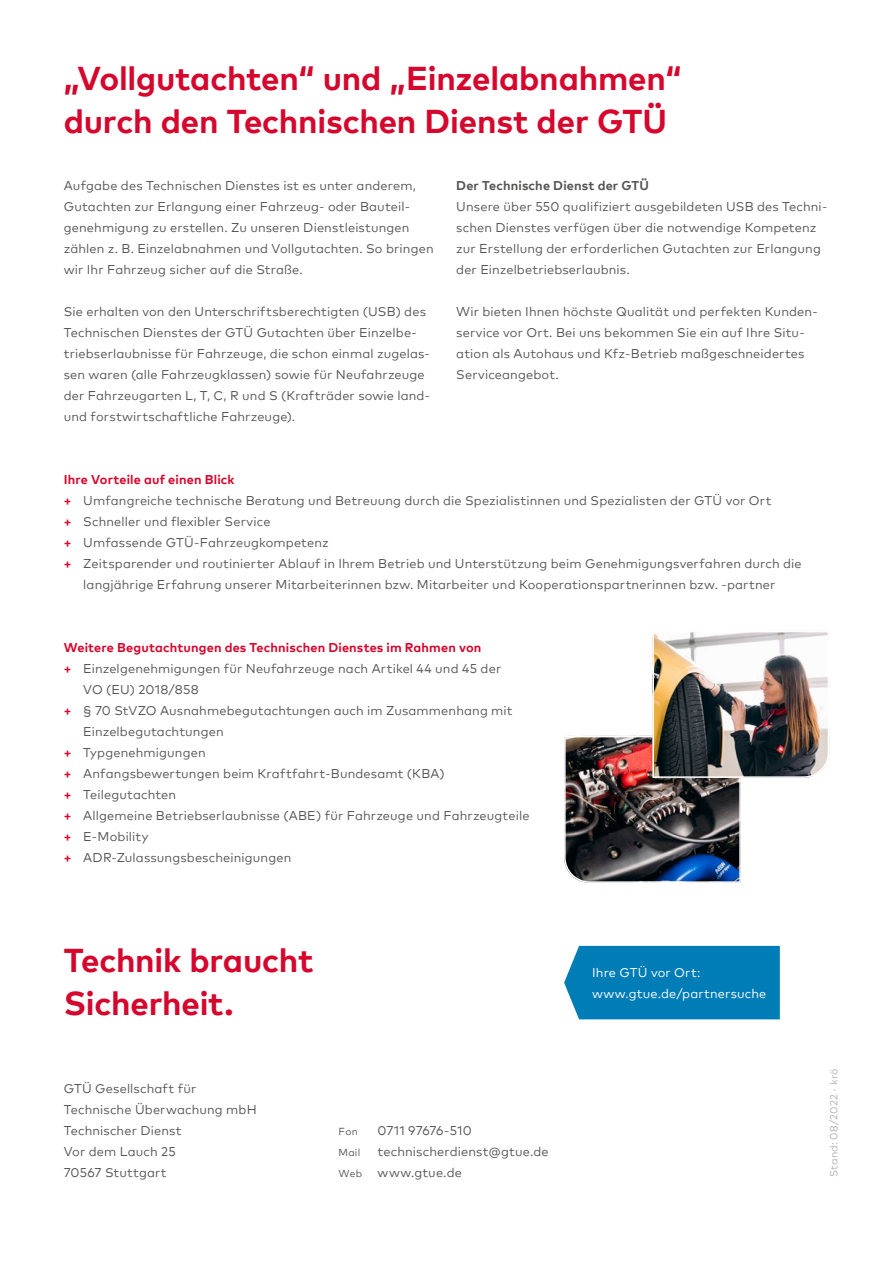
<style>
.page{position:relative;width:893px;height:1263px;background:#fff}
.page>*{position:absolute;margin:0;border:0;box-sizing:border-box;transform-origin:0 0}
.Überschrift{font:700 33px/43.5px "Mark Pro";letter-spacing:-.005em;color:#d5072d}
.Fließtext_8_5pt_14pt{font:12.75px/21px "Mark Pro";letter-spacing:.01em;color:#565655}
.Zwischenüberschrift{font:700 12.75px "Mark Pro";letter-spacing:.01em;color:#d5072d}
.Störer{font:12.75px/21px "Mark Pro";letter-spacing:.01em;color:#fff}
.Zwischenüberschrift-2{font:700 12.75px "Mark Pro";letter-spacing:.015em;color:#565655}
.Text_klein{font:10.5px "Mark Pro";letter-spacing:.015em;color:#b1b2b3}
.Fließtext_8_5pt_14pt-2{font:10.2px "Mark Pro";letter-spacing:.015em;color:#565655}
.s1{font-weight:700;color:#d5072d}
.s2{font-size:10.2px}
</style>
<div class="page">
<img style="left:564px;top:632px;width:266px;height:251px">
<div style="left:564px;top:946px;width:216px;height:73px;background:#007db6"></div>
<p class="Überschrift" style="left:64px;top:54px;width:619px">„Vollgutachten“ und „Einzelabnahmen“ durch den Technischen Dienst der GTÜ</p>
<p class="Fließtext_8_5pt_14pt" style="left:64px;top:174px;width:371px">Aufgabe des Technischen Dienstes ist es unter anderem, Gutachten zur Erlangung einer Fahrzeug- oder Bauteil&shy;genehmigung zu erstellen. Zu unseren Dienstleistungen zählen z. B. Einzelabnahmen und Vollgutachten. So bringen wir Ihr Fahrzeug sicher auf die Straße.</p>
<p class="Fließtext_8_5pt_14pt" style="left:64px;top:300px;width:368px">Sie erhalten von den Unterschriftsberechtigten (USB) des Technischen Dienstes der GTÜ Gutachten über Einzelbe&shy;triebserlaubnisse für Fahrzeuge, die schon einmal zugelas&shy;sen waren (alle Fahrzeugklassen) sowie für Neufahrzeuge der Fahrzeugarten L, T, C, R und S (Krafträder sowie land&shy;und forstwirtschaftliche Fahrzeuge).</p>
<p class="Zwischenüberschrift-2" style="left:456px;top:176px;width:194px">Der Technische Dienst der GTÜ</p>
<p class="Fließtext_8_5pt_14pt" style="left:456px;top:195px;width:373px">Unsere über 550 qualifiziert ausgebildeten USB des Techni&shy;schen Dienstes verfügen über die notwendige Kompetenz zur Erstellung der erforderlichen Gutachten zur Erlangung der Einzelbetriebserlaubnis.</p>
<p class="Fließtext_8_5pt_14pt" style="left:456px;top:300px;width:363px">Wir bieten Ihnen höchste Qualität und perfekten Kunden&shy;service vor Ort. Bei uns bekommen Sie ein auf Ihre Situ&shy;ation als Autohaus und Kfz-Betrieb maßgeschneidertes Serviceangebot.</p>
<p class="Zwischenüberschrift" style="left:64px;top:470px;width:172px">Ihre Vorteile auf einen Blick</p>
<p class="Fließtext_8_5pt_14pt" style="left:64px;top:489px;width:709px"><span class="s1">+</span> Umfangreiche technische Beratung und Betreuung durch die Spezialistinnen und Spezialisten der GTÜ vor Ort</p>
<p class="Fließtext_8_5pt_14pt" style="left:64px;top:510px;width:208px"><span class="s1">+</span> Schneller und flexibler Service</p>
<p class="Fließtext_8_5pt_14pt" style="left:64px;top:531px;width:266px"><span class="s1">+</span> Umfassende GTÜ-Fahrzeugkompetenz</p>
<p class="Fließtext_8_5pt_14pt" style="left:64px;top:552px;width:739px;text-align:center"><span class="s1">+</span> Zeitsparender und routinierter Ablauf in Ihrem Betrieb und Unterstützung beim Genehmigungsverfahren durch die langjährige Erfahrung unserer Mitarbeiterinnen bzw. Mitarbeiter und Kooperationspartnerinnen bzw. -partner</p>
<p class="Zwischenüberschrift" style="left:64px;top:638px;width:419px">Weitere Begutachtungen des Technischen Dienstes im Rahmen von</p>
<p class="Fließtext_8_5pt_14pt" style="left:83px;top:657px;width:419px;text-indent:-19px"><span class="s1">+</span> Einzelgenehmigungen für Neufahrzeuge nach Artikel 44 und 45 der<br>VO (EU) 2018/858</p>
<p class="Fließtext_8_5pt_14pt" style="left:83px;top:699px;width:431px;text-indent:-19px"><span class="s1">+</span> § 70 StVZO Ausnahmebegutachtungen auch im Zusammenhang mit<br>Einzelbegutachtungen</p>
<p class="Fließtext_8_5pt_14pt" style="left:64px;top:741px;width:143px"><span class="s1">+</span> Typgenehmigungen</p>
<p class="Fließtext_8_5pt_14pt" style="left:64px;top:762px;width:382px"><span class="s1">+</span> Anfangsbewertungen beim Kraftfahrt-Bundesamt (KBA)</p>
<p class="Fließtext_8_5pt_14pt" style="left:64px;top:783px;width:114px"><span class="s1">+</span> Teilegutachten</p>
<p class="Fließtext_8_5pt_14pt" style="left:64px;top:804px;width:467px"><span class="s1">+</span> Allgemeine Betriebserlaubnisse (ABE) für Fahrzeuge und Fahrzeugteile</p>
<p class="Fließtext_8_5pt_14pt" style="left:64px;top:825px;width:86px"><span class="s1">+</span> E-Mobility</p>
<p class="Fließtext_8_5pt_14pt" style="left:64px;top:846px;width:229px"><span class="s1">+</span> ADR-Zulassungsbescheinigungen</p>
<p class="Überschrift" style="left:64px;top:936px;width:251px">Technik braucht<br>Sicherheit.</p>
<p class="Fließtext_8_5pt_14pt" style="left:64px;top:1077px;width:194px">GTÜ Gesellschaft für<br>Technische Überwachung mbH<br>Technischer Dienst<br>Vor dem Lauch 25<br>70567 Stuttgart</p>
<p class="Fließtext_8_5pt_14pt-2" style="left:339px;top:1124px;width:21px">Fon</p>
<p class="Fließtext_8_5pt_14pt" style="left:378px;top:1119px;width:96px">0711 97676-510</p>
<p class="Fließtext_8_5pt_14pt-2" style="left:339px;top:1145px;width:23px">Mail</p>
<p class="Fließtext_8_5pt_14pt" style="left:339px;top:1140px;width:212px;text-indent:39px">technischerdienst@gtue.de<br><span class="s2">Web</span> www.gtue.de</p>
<p class="Störer" style="left:592px;top:961px;width:176px">Ihre GTÜ vor Ort: www.gtue.de/partnersuche</p>
<p class="Text_klein" style="left:826px;top:1177px;width:110px;rotate:-90deg">Stand: 08/2022 · krö</p>
</div>
